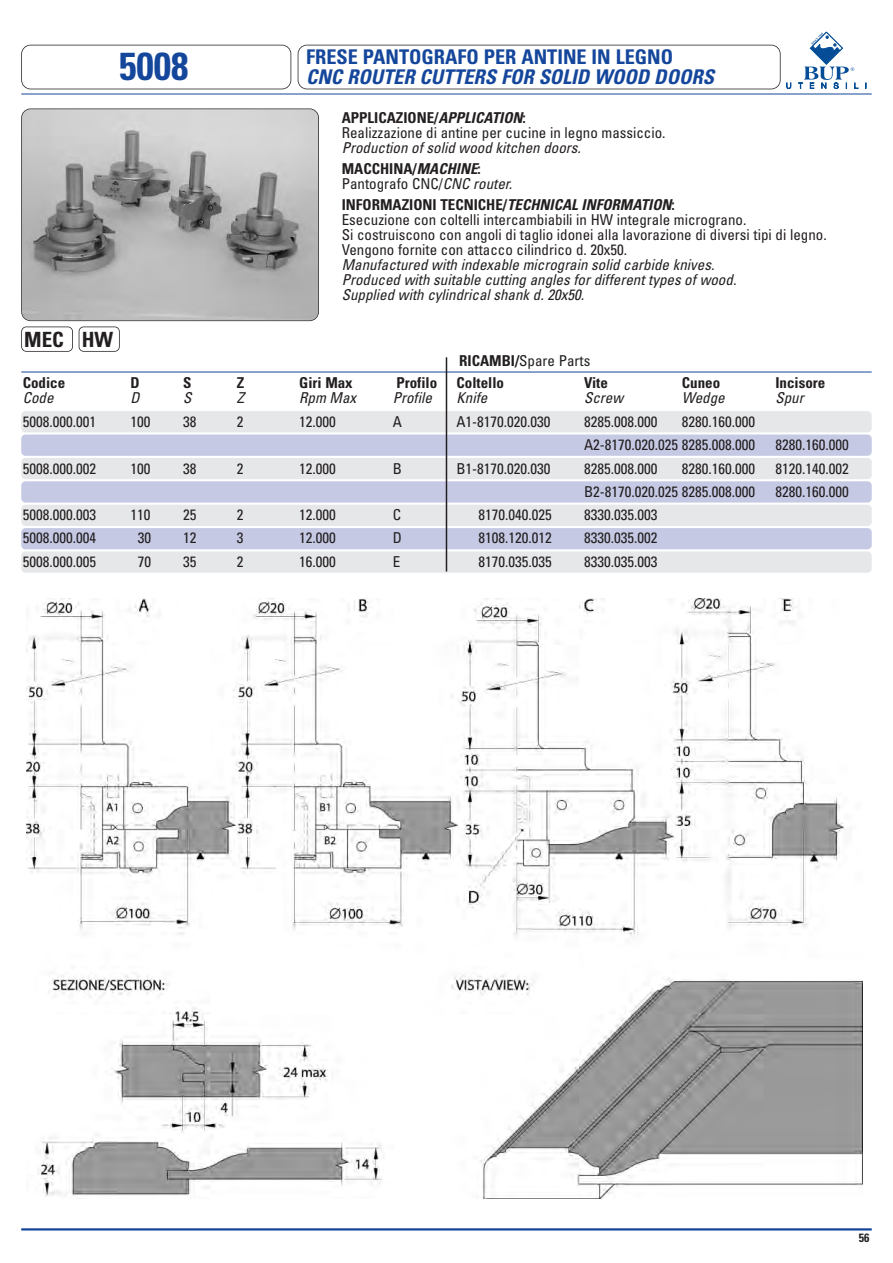
<style>
.page{position:relative;width:893px;height:1263px;background:#fff}
.page>*{position:absolute;margin:0;border:0;box-sizing:border-box;transform-origin:0 0}
.t1{font:700 condensed 39px "Univers";color:#14469b}
.t2{font:700 condensed 21px "Univers";color:#231f20}
.t3{font:italic 700 condensed 20.25px "Univers";color:#14469b}
.t4{font:700 condensed 20.25px "Univers";color:#14469b}
.t5{font:condensed 15px/15px "Univers";color:#231f20}
.t6{font:italic condensed 15px/15px "Univers";color:#231f20}
.t7{font:700 condensed 15px/21px "Univers";color:#231f20}
.t8{font:700 condensed 12px "Univers";color:#231f20}
.s1{font-weight:700}
.s2{font-weight:700;font-style:italic}
.s3{font-weight:700;font-style:normal}
.s4{font-weight:400}
.s5{font-weight:400;font-style:italic}
.s6{font-style:italic}
</style>
<div class="page">
<img style="left:27px;top:599px;width:836px;height:599px">
<div style="left:21px;top:326px;width:52px;height:26px;border:2px solid #231f20;border-radius:5px"></div>
<div style="left:21px;top:45px;width:270px;height:44px;border:2px solid #231f20;border-radius:9px"></div>
<div style="left:298px;top:45px;width:483px;height:44px;border:2px solid #231f20;border-radius:9px"></div>
<hr style="left:21px;top:94px;width:851px;height:1px;background:#14469b">
<hr style="left:21px;top:372px;width:851px;height:1px;background:#14469b">
<hr style="left:21px;top:1228px;width:851px;height:2px;background:#14469b">
<div style="left:79px;top:326px;width:41px;height:26px;border:2px solid #231f20;border-radius:5px"></div>
<img style="left:22px;top:109px;width:296px;height:211px;border-radius:9px">
<div style="left:21px;top:108px;width:298px;height:213px;border:2px solid #231f20;border-radius:9px"></div>
<div style="left:21px;top:411px;width:851px;height:21px;background:#e6e7e9;border-radius:4px"></div>
<div style="left:21px;top:434px;width:851px;height:22px;background:#c6c9e4;border-radius:4px"></div>
<div style="left:21px;top:458px;width:851px;height:21px;background:#e6e7e9;border-radius:4px"></div>
<div style="left:21px;top:481px;width:851px;height:22px;background:#c6c9e4;border-radius:4px"></div>
<div style="left:21px;top:505px;width:851px;height:21px;background:#e6e7e9;border-radius:4px"></div>
<div style="left:21px;top:528px;width:851px;height:21px;background:#c6c9e4;border-radius:4px"></div>
<div style="left:21px;top:551px;width:851px;height:22px;background:#e6e7e9;border-radius:4px"></div>
<svg style="left:786px;top:83px;width:5px;height:6px"></svg>
<svg style="left:798px;top:32px;width:60px;height:57px"></svg>
<hr style="left:446px;top:357px;width:1px;height:214px;background:#231f20">
<h1 class="t1" style="left:119px;top:52px;width:71px">5008</h1>
<h3 class="t4" style="left:306px;top:49px;width:368px">FRESE PANTOGRAFO PER ANTINE IN LEGNO</h3>
<h3 class="t3" style="left:306px;top:69px;width:409px">CNC ROUTER CUTTERS FOR SOLID WOOD DOORS</h3>
<p class="t5" style="left:342px;top:111px;width:325px"><span class="s1">APPLICAZIONE/</span><span class="s2">APPLICATION</span><span class="s1">:<br></span>Realizzazione di antine per cucine in legno massiccio.</p>
<p class="t6" style="left:342px;top:138px;width:241px;line-height:21px">Production of solid wood kitchen doors.<br><span class="s3">MACCHINA/</span><span class="s1">MACHINE</span><span class="s3">:</span></p>
<p class="t7" style="left:342px;top:174px;width:335px"><span class="s4">Pantografo CNC/</span><span class="s5">CNC router.<br></span>INFORMAZIONI TECNICHE/<span class="s6">TECHNICAL INFORMATION</span>:</p>
<p class="t5" style="left:342px;top:213px;width:487px">Esecuzione con coltelli intercambiabili in HW integrale micrograno.<br>Si costruiscono con angoli di taglio idonei alla lavorazione di diversi tipi di legno.<br>Vengono fornite con attacco cilindrico d. 20x50.</p>
<p class="t6" style="left:342px;top:258px;width:396px">Manufactured with indexable micrograin solid carbide knives.<br>Produced with suitable cutting angles for different types of wood.<br>Supplied with cylindrical shank d. 20x50.</p>
<h2 class="t2" style="left:24px;top:332px;width:90px">MEC HW</h2>
<p class="t7" style="left:23px;top:374px;width:44px">Codice</p>
<p class="t7" style="left:130px;top:374px;width:11px">D</p>
<p class="t7" style="left:183px;top:374px;width:10px">S</p>
<p class="t7" style="left:237px;top:374px;width:9px">Z</p>
<p class="t7" style="left:299px;top:374px;width:55px">Giri Max</p>
<p class="t7" style="left:396px;top:374px;width:42px">Profilo</p>
<p class="t7" style="left:456px;top:374px;width:49px">Coltello</p>
<p class="t7" style="left:584px;top:374px;width:25px">Vite</p>
<p class="t7" style="left:682px;top:374px;width:40px">Cuneo</p>
<p class="t7" style="left:775px;top:374px;width:51px">Incisore</p>
<p class="t6" style="left:23px;top:392px;width:32px">Code</p>
<p class="t6" style="left:130px;top:392px;width:11px">D</p>
<p class="t6" style="left:183px;top:392px;width:10px">S</p>
<p class="t6" style="left:237px;top:392px;width:9px">Z</p>
<p class="t6" style="left:299px;top:392px;width:58px">Rpm Max</p>
<p class="t6" style="left:393px;top:392px;width:41px">Profile</p>
<p class="t6" style="left:456px;top:392px;width:32px">Knife</p>
<p class="t6" style="left:584px;top:392px;width:41px">Screw</p>
<p class="t6" style="left:682px;top:392px;width:44px">Wedge</p>
<p class="t6" style="left:775px;top:392px;width:30px">Spur</p>
<p class="t5" style="left:23px;top:416px;width:75px">5008.000.001</p>
<p class="t5" style="left:130px;top:416px;width:21px">100</p>
<p class="t5" style="left:183px;top:416px;width:15px">38</p>
<p class="t5" style="left:237px;top:416px;width:8px">2</p>
<p class="t5" style="left:299px;top:416px;width:38px">12.000</p>
<p class="t5" style="left:393px;top:416px;width:11px">A</p>
<p class="t5" style="left:456px;top:416px;width:96px">A1-8170.020.030</p>
<p class="t5" style="left:584px;top:416px;width:75px">8285.008.000</p>
<p class="t5" style="left:459px;top:354px;width:133px"><span class="s1">RICAMBI/</span>Spare Parts</p>
<p class="t5" style="left:584px;top:411px;width:173px;line-height:23.2px;text-align:right">8280.160.000<br>A2-8170.020.025 8285.008.000</p>
<p class="t5" style="left:775px;top:439px;width:75px">8280.160.000</p>
<p class="t5" style="left:23px;top:462px;width:75px">5008.000.002</p>
<p class="t5" style="left:130px;top:462px;width:21px">100</p>
<p class="t5" style="left:183px;top:462px;width:15px">38</p>
<p class="t5" style="left:237px;top:462px;width:8px">2</p>
<p class="t5" style="left:299px;top:462px;width:38px">12.000</p>
<p class="t5" style="left:393px;top:462px;width:11px">B</p>
<p class="t5" style="left:456px;top:462px;width:96px">B1-8170.020.030</p>
<p class="t5" style="left:584px;top:462px;width:75px">8285.008.000</p>
<p class="t5" style="left:682px;top:462px;width:75px">8280.160.000</p>
<p class="t5" style="left:775px;top:462px;width:75px">8120.140.002</p>
<p class="t5" style="left:584px;top:485px;width:173px">B2-8170.020.025 8285.008.000</p>
<p class="t5" style="left:775px;top:485px;width:75px">8280.160.000</p>
<p class="t5" style="left:23px;top:509px;width:75px">5008.000.003</p>
<p class="t5" style="left:130px;top:509px;width:21px">110</p>
<p class="t5" style="left:183px;top:509px;width:15px">25</p>
<p class="t5" style="left:237px;top:509px;width:8px">2</p>
<p class="t5" style="left:299px;top:509px;width:38px">12.000</p>
<p class="t5" style="left:393px;top:509px;width:10px">C</p>
<p class="t5" style="left:478px;top:509px;width:75px">8170.040.025</p>
<p class="t5" style="left:584px;top:509px;width:75px">8330.035.003</p>
<p class="t5" style="left:23px;top:532px;width:75px">5008.000.004</p>
<p class="t5" style="left:138px;top:532px;width:15px">30</p>
<p class="t5" style="left:183px;top:532px;width:15px">12</p>
<p class="t5" style="left:237px;top:532px;width:8px">3</p>
<p class="t5" style="left:299px;top:532px;width:38px">12.000</p>
<p class="t5" style="left:393px;top:532px;width:11px">D</p>
<p class="t5" style="left:478px;top:532px;width:75px">8108.120.012</p>
<p class="t5" style="left:584px;top:532px;width:75px">8330.035.002</p>
<p class="t5" style="left:23px;top:555px;width:75px">5008.000.005</p>
<p class="t5" style="left:138px;top:555px;width:15px">70</p>
<p class="t5" style="left:183px;top:555px;width:15px">35</p>
<p class="t5" style="left:237px;top:555px;width:8px">2</p>
<p class="t5" style="left:299px;top:555px;width:38px">16.000</p>
<p class="t5" style="left:393px;top:555px;width:9px">E</p>
<p class="t5" style="left:478px;top:555px;width:75px">8170.035.035</p>
<p class="t5" style="left:584px;top:555px;width:75px">8330.035.003</p>
<p class="t8" style="left:859px;top:1233px;width:12px">56</p>
</div>
